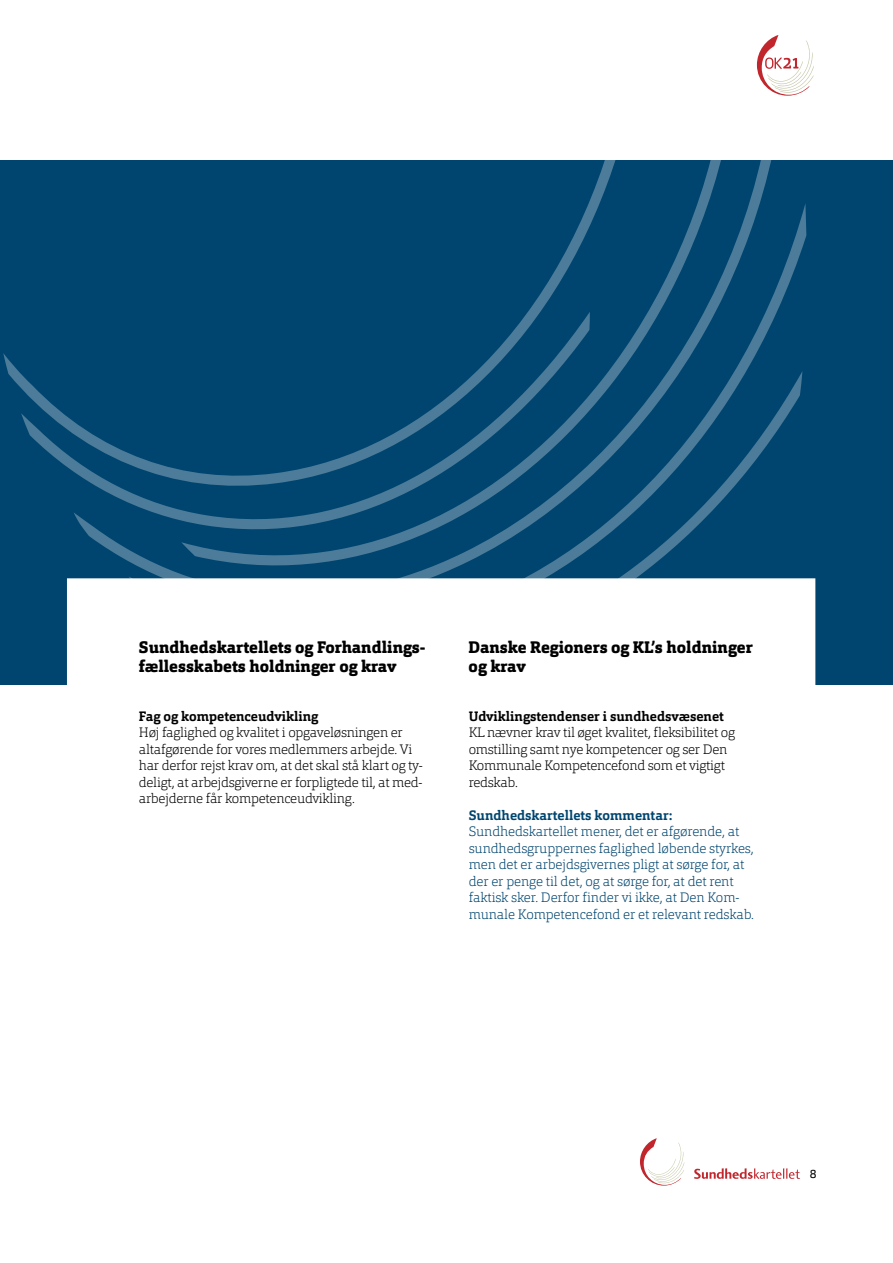
<style>
.page{position:relative;width:893px;height:1263px;background:#fff}
.page>*{position:absolute;margin:0;border:0;box-sizing:border-box;transform-origin:0 0}
.t1{font:800 16.5px/19.5px "Orgon Slab";color:#000}
.t2{font:200 13.5px/16.5px "Orgon Slab";letter-spacing:-.02em;color:#000}
.t3{font:200 13.5px/16.5px "Orgon Slab";letter-spacing:-.01em;color:#00456f}
.t4{font:700 13.5px "Orgon Slab";color:#000}
.t5{font:700 13.5px "Orgon Slab";color:#00456f}
.t6{font:12px "Orgon Slab";color:#000}
</style>
<div class="page">
<svg style="left:757px;top:35px;width:57px;height:61px"></svg>
<svg style="left:640px;top:1138px;width:44px;height:47px"></svg>
<svg style="left:694px;top:1168px;width:106px;height:11px"></svg>
<div style="left:0;top:161px;width:893px;height:524px;background:#00456f"></div>
<svg style="left:3px;top:161px;width:612px;height:335px"></svg>
<svg style="left:129px;top:203px;width:677px;height:375px"></svg>
<svg style="left:207px;top:371px;width:595px;height:207px"></svg>
<div style="left:67px;top:578px;width:748px;height:478px;background:#fff;border:2px solid #fff"></div>
<p class="t1" style="left:139px;top:637px;width:288px">Sundhedskartellets og Forhandlings&shy;fællesskabets holdninger og krav</p>
<p class="t1" style="left:469px;top:637px;width:286px">Danske Regioners og KL’s holdninger og krav</p>
<p class="t4" style="left:139px;top:707px;width:181px">Fag og kompetenceudvikling</p>
<p class="t2" style="left:139px;top:724px;width:285px">Høj faglighed og kvalitet i opgaveløsningen er altafgørende for vores medlemmers arbejde. Vi har derfor rejst krav om, at det skal stå klart og ty&shy;deligt, at arbejdsgiverne er forpligtede til, at med&shy;arbejderne får kompetenceudvikling.</p>
<p class="t4" style="left:469px;top:707px;width:257px">Udviklingstendenser i sundhedsvæsenet</p>
<p class="t2" style="left:469px;top:724px;width:268px">KL nævner krav til øget kvalitet, fleksibilitet og omstilling samt nye kompetencer og ser Den Kommunale Kompetencefond som et vigtigt redskab.</p>
<p class="t5" style="left:469px;top:806px;width:205px">Sundhedskartellets kommentar:</p>
<p class="t3" style="left:469px;top:823px;width:287px">Sundhedskartellet mener, det er afgørende, at sundhedsgruppernes faglighed løbende styrkes, men det er arbejdsgivernes pligt at sørge for, at der er penge til det, og at sørge for, at det rent faktisk sker. Derfor finder vi ikke, at Den Kom&shy;munale Kompetencefond er et relevant redskab.</p>
<p class="t6" style="left:810px;top:1166px;width:8px">8</p>
</div>
